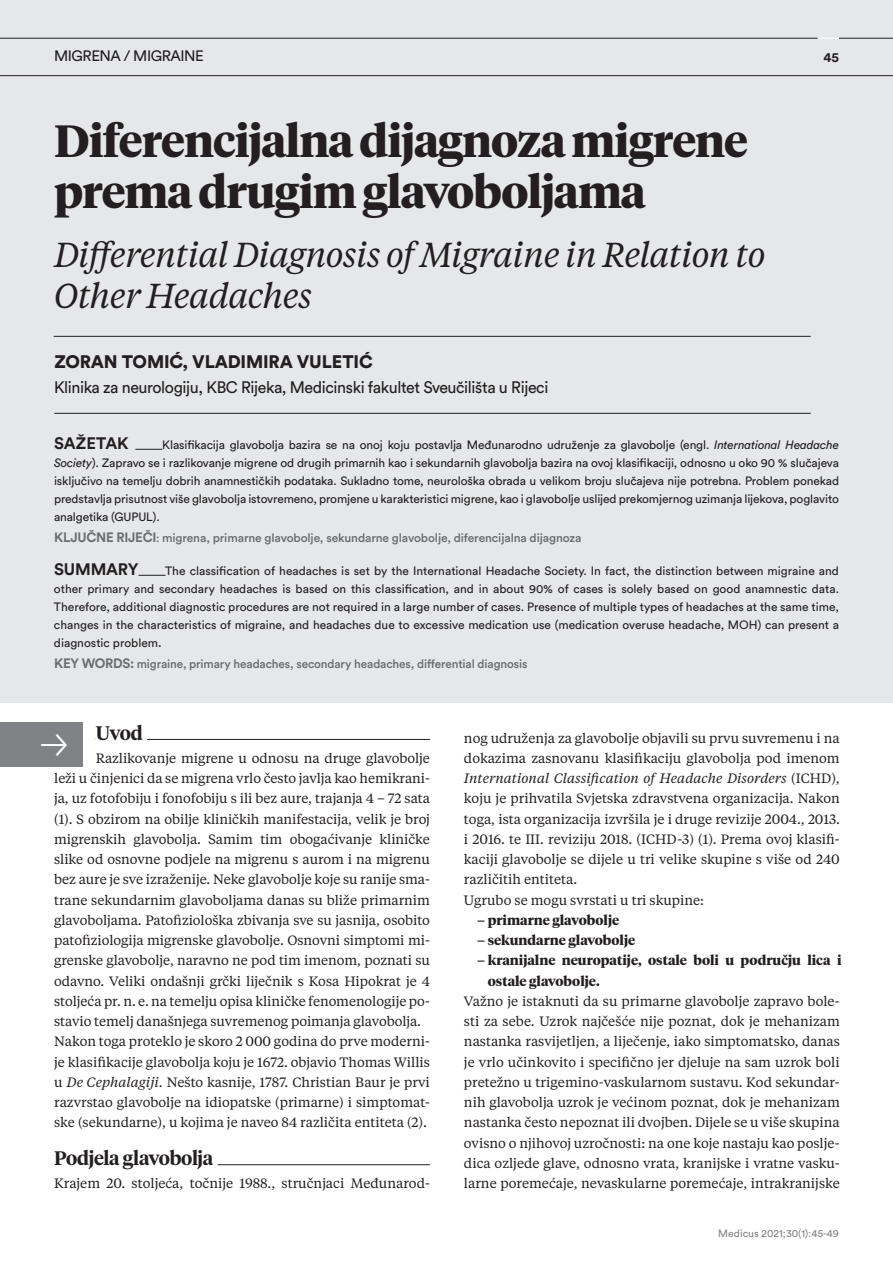
<style>
.page{position:relative;width:893px;height:1263px;background:#fff}
.page>*{position:absolute;margin:0;border:0;box-sizing:border-box;transform-origin:0 0}
.t1{font:700 45px/51px "Tiempos Headline";letter-spacing:-.02em;color:#231f20}
.t2{font:italic 34.5px/40.5px "Tiempos Headline";letter-spacing:-.02em;color:#231f20}
.t3{font:600 19.5px "Tiempos Headline";letter-spacing:-.02em;color:#231f20}
.t4{font:900 18px "Circular Pro";letter-spacing:-.01em;color:#231f20}
.t5{font:16.5px "Circular Pro";letter-spacing:-.025em;color:#231f20}
.t6{font:700 16.5px "Circular Pro";letter-spacing:-.01em;color:#231f20}
.t7{font:15px "Circular Pro";letter-spacing:-.03em;color:#231f20}
.t8{font:13.5px/20.2px "Tiempos Headline";color:#231f20}
.t9{font:700 13.5px/20.2px "Tiempos Headline";color:#231f20}
.t10{font:700 13.5px "Circular Pro";color:#231f20}
.t11{font:12px/18px "Circular Pro";letter-spacing:-.01em;color:#231f20;text-align:justify}
.t12{font:500 12px "Circular Pro";letter-spacing:-.01em;color:#6c6d70}
.t13{font:10.5px "Circular Pro";color:#808285}
.s1{font-style:italic}
.s2{font-weight:700;font-size:13.5px}
.s3{font-family:"Tiempos Headline";font-weight:400}
.s4{font-weight:500}
.s5{font-family:"Circular Pro";font-weight:400}
</style>
<div class="page">
<div style="left:0;top:0;width:893px;height:702px;background:#e6e7e9"></div>
<hr style="left:0;top:75px;width:893px;height:1px;background:#231f20">
<hr style="left:0;top:38px;width:818px;height:1px;background:#231f20">
<hr style="left:839px;top:38px;width:54px;height:1px;background:#231f20">
<svg style="left:819px;top:38px;width:20px;height:1px"></svg>
<hr style="left:54px;top:336px;width:757px;height:1px;background:#231f20">
<hr style="left:54px;top:413px;width:757px;height:1px;background:#231f20">
<svg style="left:135px;top:449px;width:27px;height:1px"></svg>
<svg style="left:139px;top:575px;width:27px;height:1px"></svg>
<hr style="left:96px;top:739px;width:334px;height:1px;background:#231f20">
<hr style="left:96px;top:738px;width:51px;height:3px;background:#fff">
<hr style="left:54px;top:1164px;width:376px;height:1px;background:#231f20">
<hr style="left:54px;top:1163px;width:164px;height:3px;background:#fff">
<div style="left:0;top:722px;width:83px;height:44px;background:#808285"></div>
<p class="t7" style="left:54px;top:46px;width:152px">MIGRENA / MIGRAINE</p>
<h1 class="t1" style="left:54px;top:114px;width:695px">Diferencijalna dijagnoza migrene prema drugim glavoboljama</h1>
<h2 class="t2" style="left:54px;top:233px;width:713px">Differential Diagnosis of Migraine in Relation to<br>Other Headaches</h2>
<p class="t10" style="left:823px;top:47px;width:17px">45</p>
<h3 class="t4" style="left:54px;top:349px;width:320px">ZORAN TOMIĆ, VLADIMIRA VULETIĆ</h3>
<p class="t5" style="left:54px;top:376px;width:496px">Klinika za neurologiju, KBC Rijeka, Medicinski fakultet Sveučilišta u Rijeci</p>
<p class="t6" style="left:54px;top:432px;width:76px">SAŽETAK</p>
<p class="t11" style="left:54px;top:436px;width:786px;text-indent:108px">Klasifikacija glavobolja bazira se na onoj koju postavlja Međunarodno udruženje za glavobolje (engl. <span class="s1">International Headache Society</span>). Zapravo se i razlikovanje migrene od drugih primarnih kao i sekundarnih glavobolja bazira na ovoj klasifikaciji, odnosno u oko 90 % slučajeva isključivo na temelju dobrih anamnestičkih podataka. Sukladno tome, neurološka obrada u velikom broju slučajeva nije potrebna. Problem ponekad predstavlja prisutnost više glavobolja istovremeno, promjene u karakteristici migrene, kao i glavobolje uslijed prekomjernog uzimanja lijekova, poglavito analgetika (GUPUL).</p>
<p class="t12" style="left:54px;top:530px;width:529px"><span class="s2">KLJUČNE RIJEČI</span><span class="s3">:</span> migrena, primarne glavobolje, sekundarne glavobolje, diferencijalna dijagnoza</p>
<p class="t6" style="left:54px;top:558px;width:86px">SUMMARY</p>
<p class="t11" style="left:54px;top:562px;width:786px;text-indent:111px">The classification of headaches is set by the International Headache Society. In fact, the distinction between migraine and other primary and secondary headaches is based on this classification, and in about 90% of cases is solely based on good anamnestic data.<br>Therefore, additional diagnostic procedures are not required in a large number of cases. Presence of multiple types of headaches at the same time, changes in the characteristics of migraine, and headaches due to excessive medication use (medication overuse headache, MOH) can present a diagnostic problem<span class="s4">.</span></p>
<p class="t12" style="left:54px;top:656px;width:475px"><span class="s2">KEY WORDS:</span> migraine, primary headaches, secondary headaches, differential diagnosis</p>
<h3 class="t3" style="left:96px;top:719px;width:49px">Uvod</h3>
<p class="t8" style="left:54px;top:747px;width:377px;text-indent:41px">Razlikovanje migrene u odnosu na druge glavobolje leži u činjenici da se migrena vrlo često javlja kao hemikrani&shy;ja, uz fotofobiju i fonofobiju s ili bez aure, trajanja 4 – 72 sata (1). S obzirom na obilje kliničkih manifestacija, velik je broj migrenskih glavobolja. Samim tim obogaćivanje kliničke slike od osnovne podjele na migrenu s aurom i na migrenu bez aure je sve izraženije. Neke glavobolje koje su ranije sma&shy;trane sekundarnim glavoboljama danas su bliže primarnim glavoboljama. Patofiziološka zbivanja sve su jasnija, osobito patofiziologija migrenske glavobolje. Osnovni simptomi mi&shy;grenske glavobolje, naravno ne pod tim imenom, poznati su odavno. Veliki ondašnji grčki liječnik s Kosa Hipokrat je 4 stoljeća pr. n. e. na temelju opisa kliničke fenomenologije po&shy;stavio temelj današnjega suvremenog poimanja glavobolja.<br>Nakon toga proteklo je skoro 2 000 godina do prve moderni&shy;je klasifikacije glavobolja koju je 1672. objavio Thomas Willis u <span class="s1">De Cephalagiji</span>. Nešto kasnije, 1787. Christian Baur je prvi razvrstao glavobolje na idiopatske (primarne) i simptomat&shy;ske (sekundarne), u kojima je naveo 84 različita entiteta (2).</p>
<h3 class="t3" style="left:54px;top:1144px;width:161px">Podjela glavobolja</h3>
<p class="t8" style="left:54px;top:1173px;width:377px">Krajem 20. stoljeća, točnije 1988., stručnjaci Međunarod-</p>
<p class="t8" style="left:464px;top:727px;width:377px">nog udruženja za glavobolje objavili su prvu suvremenu i na dokazima zasnovanu klasifikaciju glavobolja pod imenom <span class="s1">International Classification of Headache Disorders</span> (ICHD), koju je prihvatila Svjetska zdravstvena organizacija. Nakon toga, ista organizacija izvršila je i druge revizije 2004., 2013. i 2016. te III. reviziju 2018. (ICHD-3) (1). Prema ovoj klasifi&shy;kaciji glavobolje se dijele u tri velike skupine s više od 240 različitih entiteta.<br>Ugrubo se mogu svrstati u tri skupine:</p>
<p class="t9" style="left:477px;top:909px;width:144px"><span class="s5">–</span> primarne glavobolje</p>
<p class="t9" style="left:477px;top:929px;width:160px"><span class="s5">–</span> sekundarne glavobolje</p>
<p class="t9" style="left:488px;top:950px;width:355px;text-indent:-11px"><span class="s5">–</span> kranijalne neuropatije, ostale boli u području lica i ostale glavobolje.</p>
<p class="t8" style="left:464px;top:990px;width:377px;text-align:justify">Važno je istaknuti da su primarne glavobolje zapravo bole&shy;sti za sebe. Uzrok najčešće nije poznat, dok je mehanizam nastanka rasvijetljen, a liječenje, iako simptomatsko, danas je vrlo učinkovito i specifično jer djeluje na sam uzrok boli pretežno u trigemino-vaskularnom sustavu. Kod sekundar&shy;nih glavobolja uzrok je većinom poznat, dok je mehanizam nastanka često nepoznat ili dvojben. Dijele se u više skupina ovisno o njihovoj uzročnosti: na one koje nastaju kao poslje&shy;dica ozljede glave, odnosno vrata, kranijske i vratne vasku&shy;larne poremećaje, nevaskularne poremećaje, intrakranijske</p>
<p class="t13" style="left:718px;top:1227px;width:122px">Medicus 2021;30(1):45-49</p>
</div>
